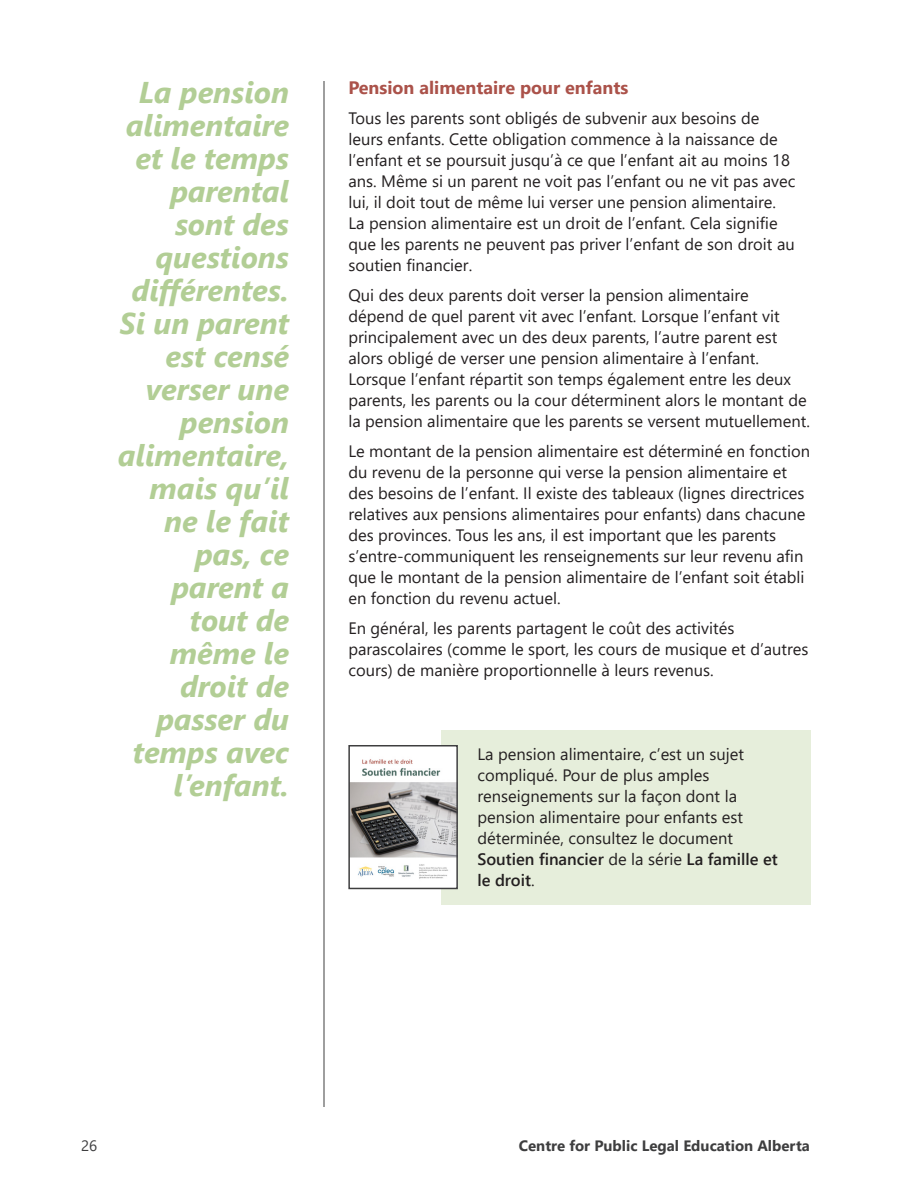
<style>
.page{position:relative;width:918px;height:1188px;background:#fff}
.page>*{position:absolute;margin:0;border:0;box-sizing:border-box;transform-origin:0 0}
.Call_Out{font:italic 700 30px/33px "Segoe UI";color:#b2ce95;text-align:right}
.Subsection_Heading{font:700 18px "Segoe UI";color:#ab524a}
.Body{font:16.5px/21px "Segoe UI";color:#231f20}
.t1{font:700 15px "Segoe UI";color:#3e3e3f}
.t2{font:15px "Segoe UI";color:#3e3e3f}
.s1{font-weight:600}
</style>
<div class="page">
<hr style="left:324px;top:81px;width:1px;height:1026px;background:#3e3e3f">
<div style="left:441px;top:730px;width:369px;height:174px;background:#e6eedb"></div>
<img style="left:351px;top:748px;width:104px;height:138px">
<div style="left:348px;top:745px;width:110px;height:144px;border:2px solid #3e3e3f"></div>
<p class="Call_Out" style="left:118px;top:71px;width:173px">La pension alimentaire et le temps parental sont des questions différentes.<br>Si un parent est censé verser une pension alimentaire, mais qu’il ne le fait pas, ce parent a tout de même le droit de passer du temps avec l’enfant.</p>
<p class="Subsection_Heading" style="left:348px;top:71px;width:281px">Pension alimentaire pour enfants</p>
<p class="Body" style="left:348px;top:106px;width:449px">Tous les parents sont obligés de subvenir aux besoins de leurs enfants. Cette obligation commence à la naissance de l’enfant et se poursuit jusqu’à ce que l’enfant ait au moins 18 ans. Même si un parent ne voit pas l’enfant ou ne vit pas avec lui, il doit tout de même lui verser une pension alimentaire.<br>La pension alimentaire est un droit de l’enfant. Cela signifie que les parents ne peuvent pas priver l’enfant de son droit au soutien financier.</p>
<p class="Body" style="left:348px;top:283px;width:463px">Qui des deux parents doit verser la pension alimentaire<br>dépend de quel parent vit avec l’enfant. Lorsque l’enfant vit principalement avec un des deux parents, l’autre parent est alors obligé de verser une pension alimentaire à l’enfant.<br>Lorsque l’enfant répartit son temps également entre les deux parents, les parents ou la cour déterminent alors le montant de la pension alimentaire que les parents se versent mutuellement.</p>
<p class="Body" style="left:348px;top:439px;width:463px">Le montant de la pension alimentaire est déterminé en fonction du revenu de la personne qui verse la pension alimentaire et des besoins de l’enfant. Il existe des tableaux (lignes directrices relatives aux pensions alimentaires pour enfants) dans chacune des provinces. Tous les ans, il est important que les parents s’entre-communiquent les renseignements sur leur revenu afin que le montant de la pension alimentaire de l’enfant soit établi en fonction du revenu actuel.</p>
<p class="Body" style="left:348px;top:616px;width:462px">En général, les parents partagent le coût des activités parascolaires (comme le sport, les cours de musique et d’autres cours) de manière proportionnelle à leurs revenus.</p>
<p class="Body" style="left:477px;top:742px;width:302px">La pension alimentaire, c’est un sujet compliqué. Pour de plus amples renseignements sur la façon dont la pension alimentaire pour enfants est déterminée, consultez le document<br><span class="s1">Soutien financier</span> de la série <span class="s1">La famille et le droit</span>.</p>
<p class="t2" style="left:81px;top:1131px;width:18px">26</p>
<p class="t1" style="left:519px;top:1132px;width:293px">Centre for Public Legal Education Alberta</p>
</div>
